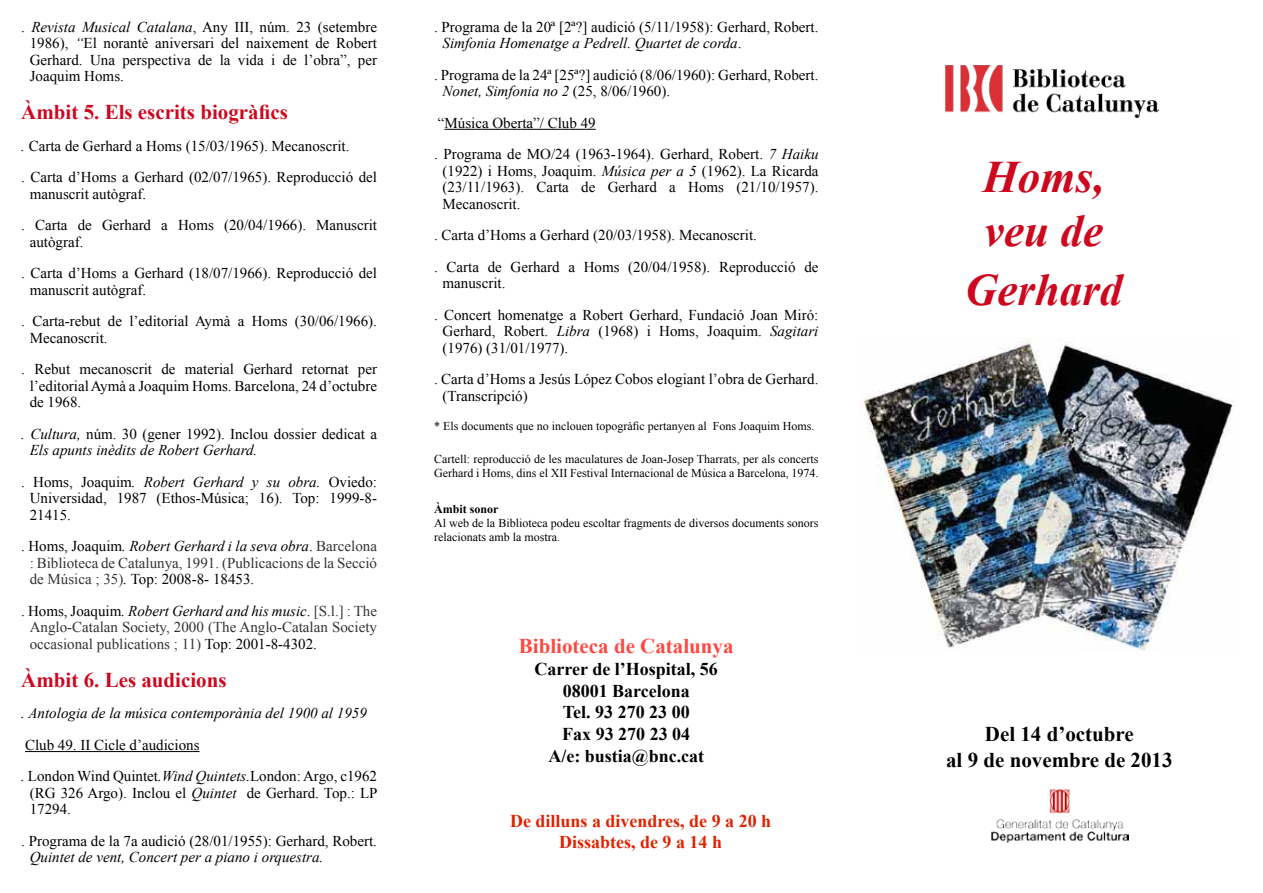
<style>
.page{position:relative;width:1263px;height:893px;background:#fff}
.page>*{position:absolute;margin:0;border:0;box-sizing:border-box;transform-origin:0 0}
.t1{font:italic 700 45px/54px "Times New Roman";color:#cd071e}
.t2{font:700 21px "Times New Roman";color:#cd071e}
.t3{font:700 21px/25.2px "Times New Roman";color:#000;text-align:center}
.t4{font:700 21px "Times New Roman";color:#ff4740}
.t5{font:700 18px/21.6px "Times New Roman";color:#000;text-align:center}
.t6{font:700 18px/21.6px "Times New Roman";color:#df2200;text-align:center}
.t7{font:15px/16.5px "Times New Roman";color:#000}
.t8{font:15px/16.5px "Times New Roman";color:#333;text-align:justify}
.t9{font:italic 15px/16.5px "Times New Roman";color:#000}
.t10{font:12px/14.4px "Times New Roman";color:#000}
.t11{font:700 12px "Times New Roman";color:#000}
.s1{font-style:italic}
.s2{font-style:normal}
.s3{color:#000}
.s4{font-style:italic;color:#000}
</style>
<div class="page">
<hr style="left:25px;top:751px;width:175px;height:1px;background:#000">
<img style="left:991px;top:790px;width:137px;height:53px">
<img style="left:945px;top:65px;width:214px;height:54px">
<hr style="left:444px;top:129px;width:152px;height:1px;background:#000">
<img style="left:859px;top:338px;width:374px;height:312px">
<p class="t7" style="left:30px;top:18px;width:349px;text-align:justify;text-indent:-8px">. <span class="s1">Revista Musical Catalana</span>, Any III, núm. 23 (setembre 1986), <span class="s1">“</span>El norantè aniversari del naixement de Robert Gerhard. Una perspectiva de la vida i de l’obra”, per Joaquim Homs.</p>
<h2 class="t2" style="left:21px;top:98px;width:268px">Àmbit 5. Els escrits biogràfics</h2>
<p class="t7" style="left:21px;top:130px;width:357px;line-height:31.5px"><span class="s1">.</span> Carta de Gerhard a Homs (15/03/1965). Mecanoscrit.<br>. Carta d’Homs a Gerhard (02/07/1965). Reproducció del</p>
<p class="t7" style="left:21px;top:178px;width:357px;line-height:31.5px;text-indent:8px">manuscrit autògraf.<br>. Carta de Gerhard a Homs (20/04/1966). Manuscrit</p>
<p class="t7" style="left:21px;top:226px;width:357px;line-height:31.5px;text-indent:8px">autògraf.<br>. Carta d’Homs a Gerhard (18/07/1966). Reproducció del</p>
<p class="t7" style="left:21px;top:274px;width:357px;line-height:31.5px;text-indent:8px">manuscrit autògraf.<br>. Carta-rebut de l’editorial Aymà a Homs (30/06/1966).</p>
<p class="t7" style="left:21px;top:322px;width:357px;line-height:31.5px;text-indent:8px">Mecanoscrit.<br>. Rebut mecanoscrit de material Gerhard retornat per</p>
<p class="t7" style="left:30px;top:377px;width:349px">l’editorial Aymà a Joaquim Homs. Barcelona, 24 d’octubre de 1968.</p>
<p class="t9" style="left:30px;top:425px;width:349px;text-indent:-8px">. Cultura, <span class="s2">núm. 30 (gener 1992). Inclou dossier dedicat a<br></span>Els apunts inèdits de Robert Gerhard.</p>
<p class="t7" style="left:30px;top:473px;width:349px;text-align:justify;text-indent:-8px">. Homs, Joaquim<span class="s1">. Robert Gerhard y su obra.</span> Oviedo:<br>Universidad, 1987 (Ethos-Música; 16). Top: 1999-8- 21415.</p>
<p class="t8" style="left:30px;top:538px;width:349px;text-indent:-8px"><span class="s3">. Homs, Joaquim</span><span class="s4">. Robert Gerhard i la seva obra</span><span class="s3">.</span> Barcelona : Biblioteca de Catalunya, 1991. (Publicacions de la Secció de Música ; 35)<span class="s4">.</span> <span class="s3">Top: 2008-8- 18453.</span></p>
<p class="t8" style="left:30px;top:602px;width:349px;text-indent:-8px"><span class="s3">. Homs, Joaquim</span><span class="s4">. Robert Gerhard and his music</span><span class="s3">.</span> [S.l.] : The Anglo-Catalan Society, 2000 (The Anglo-Catalan Society occasional publications ; 11) <span class="s3">Top: 2001-8-4302.</span></p>
<h2 class="t2" style="left:21px;top:665px;width:207px">Àmbit 6. Les audicions</h2>
<p class="t9" style="left:21px;top:705px;width:347px">. Antologia de la música contemporània del 1900 al 1959</p>
<p class="t7" style="left:21px;top:729px;width:357px;line-height:31.5px">Club 49. II Cicle d’audicions<br><span class="s1">.</span> London Wind Quintet<span class="s1">.Wind Quintets.</span>London: Argo, c1962</p>
<p class="t7" style="left:30px;top:784px;width:349px">(RG 326 Argo). Inclou el <span class="s1">Quintet</span> de Gerhard. Top.: LP<br>17294.</p>
<p class="t7" style="left:21px;top:832px;width:357px">. Programa de la 7a audició (28/01/1955): Gerhard, Robert.</p>
<p class="t9" style="left:30px;top:849px;width:295px">Quintet de vent, Concert per a piano i orquestra.</p>
<p class="t7" style="left:443px;top:18px;width:377px;text-indent:-8px">. Programa de la 20ª [2ª?] audició (5/11/1958): Gerhard, Robert.<br><span class="s1">Simfonia Homenatge a Pedrell. Quartet de corda</span>.</p>
<p class="t7" style="left:443px;top:66px;width:377px;text-indent:-8px">. Programa de la 24ª [25ª?] audició (8/06/1960): Gerhard, Robert.<br><span class="s1">Nonet, Simfonia no 2</span> (25, 8/06/1960).</p>
<p class="t7" style="left:434px;top:107px;width:386px;line-height:31.5px">“Música Oberta”/ Club 49<br>. Programa de MO/24 (1963-1964). Gerhard, Robert. <span class="s1">7 Haiku</span></p>
<p class="t7" style="left:442px;top:162px;width:377px;text-align:justify">(1922) i Homs, Joaquim. <span class="s1">Música per a 5</span> (1962). La Ricarda (23/11/1963). Carta de Gerhard a Homs (21/10/1957).<br>Mecanoscrit.</p>
<p class="t7" style="left:434px;top:219px;width:386px;line-height:31.5px">. Carta d’Homs a Gerhard (20/03/1958). Mecanoscrit.<br>. Carta de Gerhard a Homs (20/04/1958). Reproducció de</p>
<p class="t7" style="left:434px;top:267px;width:386px;line-height:31.5px;text-indent:8px">manuscrit.<br>. Concert homenatge a Robert Gerhard, Fundació Joan Miró:</p>
<p class="t7" style="left:442px;top:323px;width:377px">Gerhard, Robert. <span class="s1">Libra</span> (1968) i Homs, Joaquim. <span class="s1">Sagitari </span>(1976) (31/01/1977).</p>
<p class="t7" style="left:442px;top:371px;width:377px;text-indent:-8px">. Carta d’Homs a Jesús López Cobos elogiant l’obra de Gerhard. (Transcripció)</p>
<p class="t10" style="left:434px;top:419px;width:382px">* Els documents que no inclouen topogràfic pertanyen al Fons Joaquim Homs.</p>
<p class="t10" style="left:434px;top:451px;width:386px">Cartell: reproducció de les maculatures de Joan-Josep Tharrats, per als concerts<br>Gerhard i Homs, dins el XII Festival Internacional de Música a Barcelona, 1974.</p>
<p class="t11" style="left:434px;top:501px;width:66px">Àmbit sonor</p>
<p class="t10" style="left:434px;top:516px;width:386px;line-height:13.5px">Al web de la Biblioteca podeu escoltar fragments de diversos documents sonors relacionats amb la mostra.</p>
<h2 class="t4" style="left:519px;top:632px;width:216px">Biblioteca de Catalunya</h2>
<p class="t5" style="left:535px;top:658px;width:185px">Carrer de l’Hospital, 56<br>08001 Barcelona<br>Tel. 93 270 23 00<br>Fax 93 270 23 04<br>A/e: bustia@bnc.cat</p>
<p class="t6" style="left:510px;top:810px;width:263px">De dilluns a divendres, de 9 a 20 h<br>Dissabtes, de 9 a 14 h</p>
<h1 class="t1" style="left:983px;top:149px;width:123px">Homs, veu de</h1>
<h1 class="t1" style="left:965px;top:262px;width:159px">Gerhard</h1>
<h2 class="t3" style="left:946px;top:721px;width:228px">Del 14 d’octubre<br>al 9 de novembre de 2013</h2>
</div>
